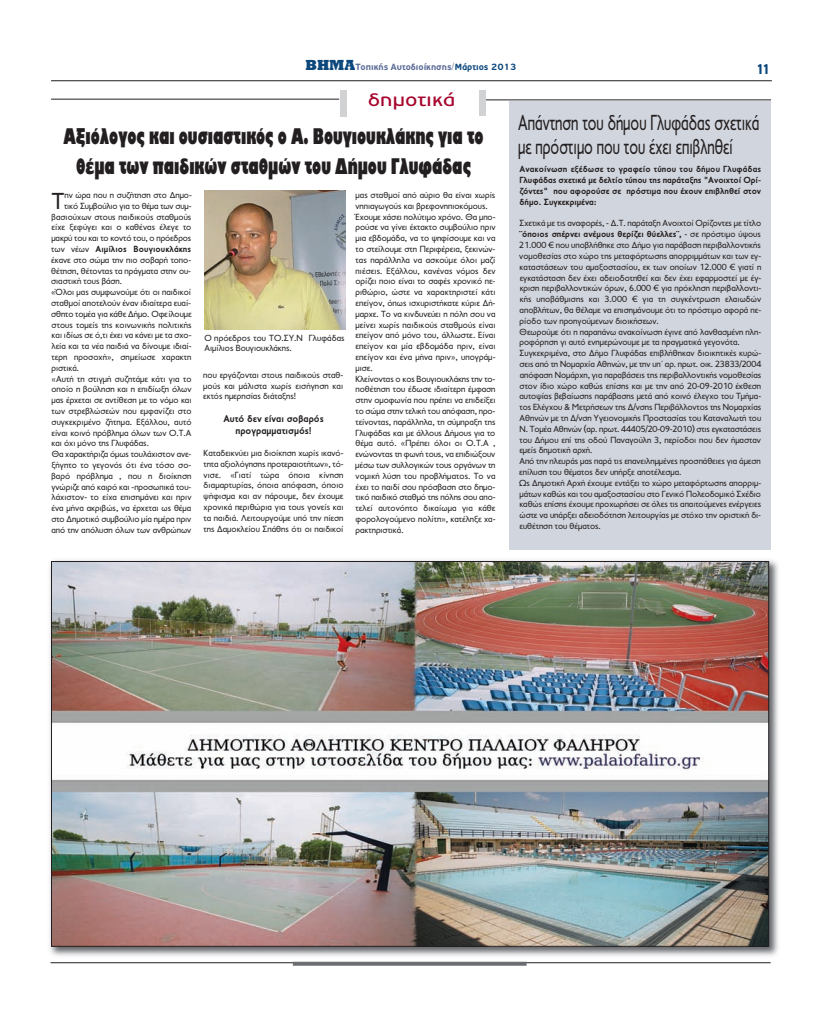
<style>
.page{position:relative;width:823px;height:1035px;background:#fff}
.page>*{position:absolute;margin:0;border:0;box-sizing:border-box;transform-origin:0 0}
.t1{font:23.4px "PF Transport";color:#231f20}
.t2{font:22px/24px "PF Transport";color:#231f20;scale:.7 1}
.t3{font:800 21px/30px "CF Jeckyl";color:#231f20;text-align:center;scale:.6 1}
.t4{font:18px "PF Traffic";color:#a7052d;scale:1.2 1}
.t5{font:700 14px "PF Traffic";color:#0d487d}
.t6{font:700 10px/12px "PF Transport";color:#231f20;text-align:center}
.t7{font:9px/10.8px "PF Transport";color:#231f20}
.t8{font:700 9px/10.8px "PF Transport";color:#231f20;text-align:justify}
.t9{font:700 9px "PF Traffic";color:#5c6c97}
.s1{font-family:"UB Rockwell";font-weight:900;font-size:15px;color:#0d487d}
.s2{font-family:"Gr Times";font-size:10px}
.s3{color:#0d487d}
.s4{font-weight:400}
.s5{font-weight:700}
</style>
<div class="page">
<hr style="left:51px;top:80px;width:720px;height:1px;background:#231f20">
<hr style="left:51px;top:962px;width:719px;height:1px;background:#231f20">
<svg style="left:293px;top:961px;width:233px;height:4px"></svg>
<hr style="left:51px;top:99px;width:288px;height:1px;background:#231f20">
<hr style="left:485px;top:100px;width:285px;height:1px;background:#231f20">
<div style="left:339px;top:90px;width:7px;height:27px;background:#d1d2d4"></div>
<div style="left:478px;top:91px;width:7px;height:25px;background:#d1d2d4"></div>
<img style="left:50px;top:560px;width:728px;height:396px">
<img style="left:53px;top:563px;width:713px;height:382px">
<img style="left:204px;top:191px;width:141px;height:139px">
<div style="left:509px;top:101px;width:261px;height:448px;background:#d1d5dd"></div>
<p class="t9" style="left:306px;top:61px;width:212px"><span class="s1">BHMA</span>Τοπικής Αυτοδιοίκησης<span class="s2">/</span><span class="s3">Μάρτιος 2013</span></p>
<h3 class="t5" style="left:755px;top:61px;width:17px">11</h3>
<h3 class="t4" style="left:368px;top:89px;width:74px">δημοτικά</h3>
<h3 class="t3" style="left:63px;top:122px;width:701px">Αξιόλογος και ουσιαστικός o Α. Βουγιουκλάκης για το θέμα των παιδικών σταθμών του Δήμου Γλυφάδας</h3>
<h1 class="t1" style="left:52px;top:188px;width:14px">Τ</h1>
<p class="t7" style="left:64px;top:190px;width:129px">ην ώρα που η συζήτηση στο Δημο-</p>
<p class="t7" style="left:64px;top:200px;width:129px">τικό Συμβούλιο για το θέμα των συμ-</p>
<p class="t7" style="left:52px;top:211px;width:141px">βασιούχων στους παιδικούς σταθμούς</p>
<p class="t7" style="left:51px;top:222px;width:141px">είχε ξεφύγει και ο καθένας έλεγε το</p>
<p class="t7" style="left:51px;top:233px;width:141px">μακρύ του και το κοντό του, ο πρόεδρος</p>
<p class="t8" style="left:51px;top:243px;width:141px"><span class="s4">των νέων</span> Αιμίλιος Βουγιουκλάκης</p>
<p class="t7" style="left:51px;top:254px;width:141px">έκανε στο σώμα την πιο σοβαρή τοπο-</p>
<p class="t7" style="left:51px;top:265px;width:141px">θέτηση, θέτοντας τα πράγματα στην ου-</p>
<p class="t7" style="left:51px;top:276px;width:72px">σιαστική τους βάση.</p>
<p class="t7" style="left:51px;top:287px;width:141px">«Όλοι μας συμφωνούμε ότι οι παιδικοί</p>
<p class="t7" style="left:51px;top:298px;width:141px">σταθμοί αποτελούν έναν ιδιαίτερα ευαί-</p>
<p class="t7" style="left:51px;top:308px;width:142px">σθητο τομέα για κάθε Δήμο. Οφείλουμε</p>
<p class="t7" style="left:52px;top:319px;width:141px">στους τομείς της κοινωνικής πολιτικής</p>
<p class="t7" style="left:52px;top:330px;width:141px">και ιδίως σε ό,τι έχει να κάνει με τα σχο-</p>
<p class="t7" style="left:51px;top:341px;width:141px">λεία και τα νέα παιδιά να δίνουμε ιδιαί-</p>
<p class="t7" style="left:52px;top:352px;width:141px">τερη προσοχή», σημείωσε χαρακτη</p>
<p class="t7" style="left:51px;top:362px;width:29px">ριστικά.</p>
<p class="t7" style="left:51px;top:373px;width:141px">«Αυτή τη στιγμή συζητάμε κάτι για το</p>
<p class="t7" style="left:52px;top:384px;width:141px">οποίο η βούληση και η επιδίωξη όλων</p>
<p class="t7" style="left:51px;top:395px;width:141px">μας έρχεται σε αντίθεση με το νόμο και</p>
<p class="t7" style="left:51px;top:406px;width:141px">των στρεβλώσεών που εμφανίζει στο</p>
<p class="t7" style="left:51px;top:416px;width:141px">συγκεκριμένο ζήτημα. Εξάλλου, αυτό</p>
<p class="t7" style="left:51px;top:427px;width:141px">είναι κοινό πρόβλημα όλων των Ο.Τ.Α</p>
<p class="t7" style="left:51px;top:438px;width:99px">και όχι μόνο της Γλυφάδας.</p>
<p class="t7" style="left:52px;top:449px;width:141px">Θα χαρακτήριζα όμως τουλάχιστον ανε-</p>
<p class="t7" style="left:51px;top:460px;width:141px">ξήγητο το γεγονός ότι ένα τόσο σο-</p>
<p class="t7" style="left:51px;top:470px;width:141px">βαρό πρόβλημα , που η διοίκηση</p>
<p class="t7" style="left:51px;top:481px;width:141px">γνώριζε από καιρό και -προσωπικά του-</p>
<p class="t7" style="left:51px;top:492px;width:141px">λάχιστον- το είχα επισημάνει και πριν</p>
<p class="t7" style="left:51px;top:503px;width:141px">ένα μήνα ακριβώς, να έρχεται ως θέμα</p>
<p class="t7" style="left:51px;top:514px;width:141px">στο Δημοτικό συμβούλιο μία ημέρα πριν</p>
<p class="t7" style="left:51px;top:524px;width:141px">από την απόλυση όλων των ανθρώπων</p>
<p class="t7" style="left:204px;top:332px;width:142px">Ο πρόεδρος του ΤΟ.ΣΥ.Ν Γλυφάδας<br>Αιμίλιος Βουγιουκλάκης.</p>
<p class="t7" style="left:203px;top:369px;width:141px;text-align:justify">που εργάζονται στους παιδικούς σταθ&shy;μούς και μάλιστα χωρίς εισήγηση και εκτός ημερησίας διάταξης!</p>
<p class="t6" style="left:223px;top:412px;width:102px">Αυτό δεν είναι σοβαρός προγραμματισμός!</p>
<p class="t7" style="left:203px;top:447px;width:141px;text-align:justify">Καταδεικνύει μια διοίκηση χωρίς ικανό&shy;τητα αξιολόγησης προτεραιοτήτων», τό&shy;νισε. «Γιατί τώρα όποια κίνηση διαμαρτυρίας, όποια απόφαση, όποιο ψήφισμα και αν πάρουμε, δεν έχουμε χρονικά περιθώρια για τους γονείς και τα παιδιά. Λειτουργούμε υπό την πίεση της Δαμοκλείου Σπάθης ότι οι παιδικοί</p>
<p class="t7" style="left:355px;top:190px;width:142px">μας σταθμοί από αύριο θα είναι χωρίς νηπιαγωγούς και βρεφονηπιοκόμους.<br>Έχουμε χάσει πολύτιμο χρόνο. Θα μπο&shy;ρούσε να γίνει έκτακτο συμβούλιο πριν μια εβδομάδα, να το ψηφίσουμε και να το στείλουμε στη Περιφέρεια, ξεκινών&shy;τας παράλληλα να ασκούμε όλοι μαζί πιέσεις. Εξάλλου, κανένας νόμος δεν ορίζει ποιο είναι το σαφές χρονικό πε&shy;ριθώριο, ώστε να χαρακτηριστεί κάτι επείγον, όπως ισχυριστήκατε κύριε Δή&shy;μαρχε. Το να κινδυνεύει η πόλη σου να μείνει χωρίς παιδικούς σταθμούς είναι επείγον από μόνο του, άλλωστε. Είναι επείγον και μία εβδομάδα πριν, είναι επείγον και ένα μήνα πριν», υπογράμ&shy;μισε.<br>Κλείνοντας ο κος Βουγιουκλάκης την το&shy;ποθέτηση του έδωσε ιδιαίτερη έμφαση στην ομοφωνία που πρέπει να επιδείξει το σώμα στην τελική του απόφαση, προ&shy;τείνοντας, παράλληλα, τη σύμπραξη της Γλυφάδας και με άλλους Δήμους για το θέμα αυτό. «Πρέπει όλοι οι Ο.Τ.Α , ενώνοντας τη φωνή τους, να επιδιώξουν μέσω των συλλογικών τους οργάνων τη νομική λύση του προβλήματος. Το να έχει το παιδί σου πρόσβαση στο δημο&shy;τικό παιδικό σταθμό της πόλης σου απο&shy;τελεί αυτονόητο δικαίωμα για κάθε φορολογούμενο πολίτη», κατέληξε χα&shy;ρακτηριστικά.</p>
<h2 class="t2" style="left:518px;top:110px;width:346px">Απάντηση του δήμου Γλυφάδας σχετικά με πρόστιμο που του έχει επιβληθεί</h2>
<p class="t8" style="left:519px;top:164px;width:243px">Ανακοίνωση εξέδωσε το γραφείο τύπου του δήμου Γλυφάδας Γλυφάδας σχετικά με δελτίο τύπου της παράταξης "Ανοιχτοί Ορί&shy;ζόντες" που αφορούσε σε πρόστιμα που έχουν επιβληθεί στον δήμο. Συγκεκριμένα:</p>
<p class="t7" style="left:519px;top:218px;width:243px">Σχετικά με τις αναφορές, - Δ.Τ. παράταξη Ανοιχτοί Ορίζοντες με τίτλο <span class="s5">¨όποιος σπέρνει ανέμους θερίζει θύελλες¨,</span> - σε πρόστιμο ύψους 21.000 € που υποβλήθηκε στο Δήμο για παράβαση περιβαλλοντικής νομοθεσίας στο χώρο της μεταφόρτωσης απορριμμάτων και των εγ&shy;καταστάσεων του αμαξοστασίου, εκ των οποίων 12.000 € γιατί η εγκατάσταση δεν έχει αδειοδοτηθεί και δεν έχει εφαρμοστεί με έγ&shy;κριση περιβαλλοντικών όρων, 6.000 € για πρόκληση περιβαλλοντι&shy;κής υποβάθμισης και 3.000 € για τη συγκέντρωση ελαιωδών αποβλήτων, θα θέλαμε να επισημάνουμε ότι το πρόστιμο αφορά πε&shy;ρίοδο των προηγούμενων διοικήσεων.<br>Θεωρούμε ότι η παραπάνω ανακοίνωση έγινε από λανθασμένη πλη&shy;ροφόρηση γι αυτό ενημερώνουμε με τα πραγματικά γεγονότα.<br>Συγκεκριμένα, στο Δήμο Γλυφάδας επιβλήθηκαν διοικητικές κυρώ&shy;σεις από τη Νομαρχία Αθηνών, με την υπ΄ αρ. πρωτ. οικ. 23833/2004 απόφαση Νομάρχη, για παραβάσεις της περιβαλλοντικής νομοθεσίας στον ίδιο χώρο καθώς επίσης και με την από 20-09-2010 έκθεση αυτοψίας βεβαίωσης παράβασης μετά από κοινό έλεγχο του Τμήμα&shy;τος Ελέγχου &amp; Μετρήσεων της Δ/νσης Περιβάλλοντος της Νομαρχίας Αθηνών με τη Δ/νση Υγειονομικής Προστασίας του Καταναλωτή του Ν. Τομέα Αθηνών (αρ. πρωτ. 44405/20-09-2010) στις εγκαταστάσεις του Δήμου επί της οδού Παναγούλη 3, περίοδοι που δεν ήμασταν εμείς δημοτική αρχή.<br>Από την πλευράς μας παρά τις επανειλημμένες προσπάθειες για άμεση επίλυση του θέματος δεν υπήρξε αποτέλεσμα.<br>Ως Δημοτική Αρχή έχουμε εντάξει το χώρο μεταφόρτωσης απορριμ&shy;μάτων καθώς και του αμαξοστασίου στο Γενικό Πολεοδομικό Σχέδιο καθώς επίσης έχουμε προχωρήσει σε όλες τις απαιτούμενες ενέργειες ώστε να υπάρξει αδειοδότηση λειτουργίας με στόχο την οριστική δι&shy;ευθέτηση του θέματος.</p>
</div>
